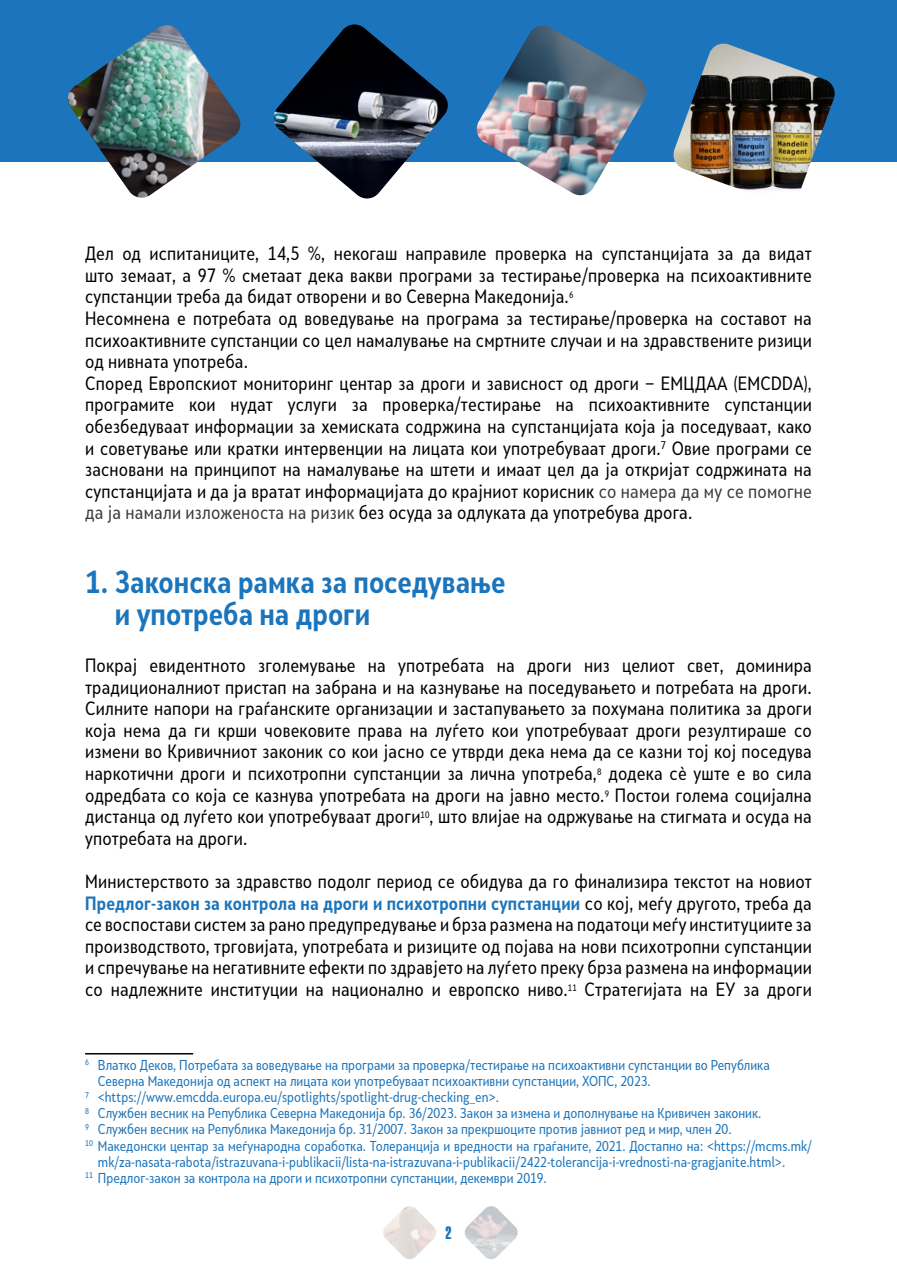
<style>
.page{position:relative;width:897px;height:1268px;background:#fff}
.page>*{position:absolute;margin:0;border:0;box-sizing:border-box;transform-origin:0 0}
.t1{font:700 29.85px/31.3px "Skola Sans Cn";color:#1b75bc}
.t2{font:18px/21.6px "Skola Sans Cn";letter-spacing:.01em;color:#000;text-align:justify}
.t3{font:700 18px "Ekran";color:#1c75bc}
.t4{font:13.5px "Skola Sans Cn";color:#1b75bc}
.s1{color:#3c3c3c}
.s2{font-weight:700;color:#1b75bc}
</style>
<div class="page">
<div style="left:0;top:0;width:896px;height:162px;background:#1c75bc"></div>
<hr style="left:896px;top:0;width:1px;height:162px;background:#1c75bc">
<img style="left:68px;top:25px;width:173px;height:173px">
<img style="left:273px;top:24px;width:175px;height:175px">
<img style="left:476px;top:26px;width:171px;height:170px">
<img style="left:673px;top:44px;width:162px;height:147px">
<img style="left:383px;top:1206px;width:53px;height:53px">
<img style="left:464px;top:1206px;width:54px;height:53px">
<hr style="left:85px;top:1053px;width:108px;height:1px;background:#000">
<p class="t2" style="left:85px;top:243px;width:728px;text-align:left">Дел од испитаниците, 14,5 %, некогаш направиле проверка на супстанцијата за да видат што земаат, а 97 % сметаат дека вакви програми за тестирање/проверка на психоактивните супстанции треба да бидат отворени и во Северна Македонија.<sup>6<br></sup>Несомнена е потребата од воведување на програма за тестирање/проверка на составот на психоактивните супстанции со цел намалување на смртните случаи и на здравствените ризици од нивната употреба.<br>Според Европскиот мониторинг центар за дроги и зависност од дроги − ЕМЦДАА (EMCDDA), програмите кои нудат услуги за проверка/тестирање на психоактивните супстанции обезбедуваат информации за хемиската содржина на супстанцијата која ја поседуваат, како и советување или кратки интервенции на лицата кои употребуваат дроги.<sup>7</sup> Овие програми се засновани на принципот на намалување на штети и имаат цел да ја откријат содржината на супстанцијата и да ја вратат информацијата до крајниот корисник <span class="s1">со намера да му се помогне да ја намали изложеноста на ризик</span> без осуда за одлуката да употребува дрога.</p>
<h1 class="t1" style="left:115px;top:566px;width:392px;text-indent:-30px">1. Законска рамка за поседување и употреба на дроги</h1>
<p class="t2" style="left:85px;top:654px;width:728px">Покрај евидентното зголемување на употребата на дроги низ целиот свет, доминира традиционалниот пристап на забрана и на казнување на поседувањето и потребата на дроги.<br>Силните напори на граѓанските организации и застапувањето за похумана политика за дроги која нема да ги крши човековите права на луѓето кои употребуваат дроги резултираше со измени во Кривичниот законик со кои јасно се утврди дека нема да се казни тој кој поседува наркотични дроги и психотропни супстанции за лична употреба,<sup>8</sup> додека сè уште е во сила одредбата со која се казнува употребата на дроги на јавно место.<sup>9</sup> Постои голема социјална дистанца од луѓето кои употребуваат дроги<sup>10</sup>, што влијае на одржување на стигмата и осуда на употребата на дроги.</p>
<p class="t2" style="left:85px;top:870px;width:728px">Министерството за здравство подолг период се обидува да го финализира текстот на новиот <span class="s2">Предлог-закон за контрола на дроги и психотропни супстанции</span> со кој, меѓу другото, треба да се воспостави систем за рано предупредување и брза размена на податоци меѓу институциите за производството, трговијата, употребата и ризиците од појава на нови психотропни супстанции и спречување на негативните ефекти по здравјето на луѓето преку брза размена на информации со надлежните институции на национално и европско ниво.<sup>11</sup> Стратегијата на ЕУ за дроги</p>
<p class="t4" style="left:85px;top:1056px;width:686px"><sup>6</sup> Влатко Деков, Потребата за воведување на програми за проверка/тестирање на психоактивни супстанции во Република</p>
<p class="t4" style="left:98px;top:1073px;width:554px">Северна Македонија од аспект на лицата кои употребуваат психоактивни супстанции, ХОПС, 2023.</p>
<p class="t4" style="left:85px;top:1089px;width:415px"><sup>7</sup> &lt;https://www.emcdda.europa.eu/spotlights/spotlight-drug-checking_en&gt;.</p>
<p class="t4" style="left:85px;top:1105px;width:677px"><sup>8</sup> Службен весник на Република Северна Македонија бр. 36/2023. Закон за измена и дополнување на Кривичен законик.</p>
<p class="t4" style="left:85px;top:1121px;width:647px"><sup>9</sup> Службен весник на Република Македонија бр. 31/2007. Закон за прекршоците против јавниот ред и мир, член 20.</p>
<p class="t4" style="left:85px;top:1137px;width:728px"><sup>10</sup> Македонски центар за меѓународна соработка. Толеранција и вредности на граѓаните, 2021. Достапно на: &lt;https://mcms.mk/</p>
<p class="t4" style="left:98px;top:1153px;width:688px">mk/za-nasata-rabota/istrazuvana-i-publikacii/lista-na-istrazuvana-i-publikacii/2422-tolerancija-i-vrednosti-na-gragjanite.html&gt;.</p>
<p class="t4" style="left:85px;top:1169px;width:463px"><sup>11</sup> Предлог-закон за контрола на дроги и психотропни супстанции, декември 2019.</p>
<p class="t3" style="left:445px;top:1222px;width:7px">2</p>
</div>
